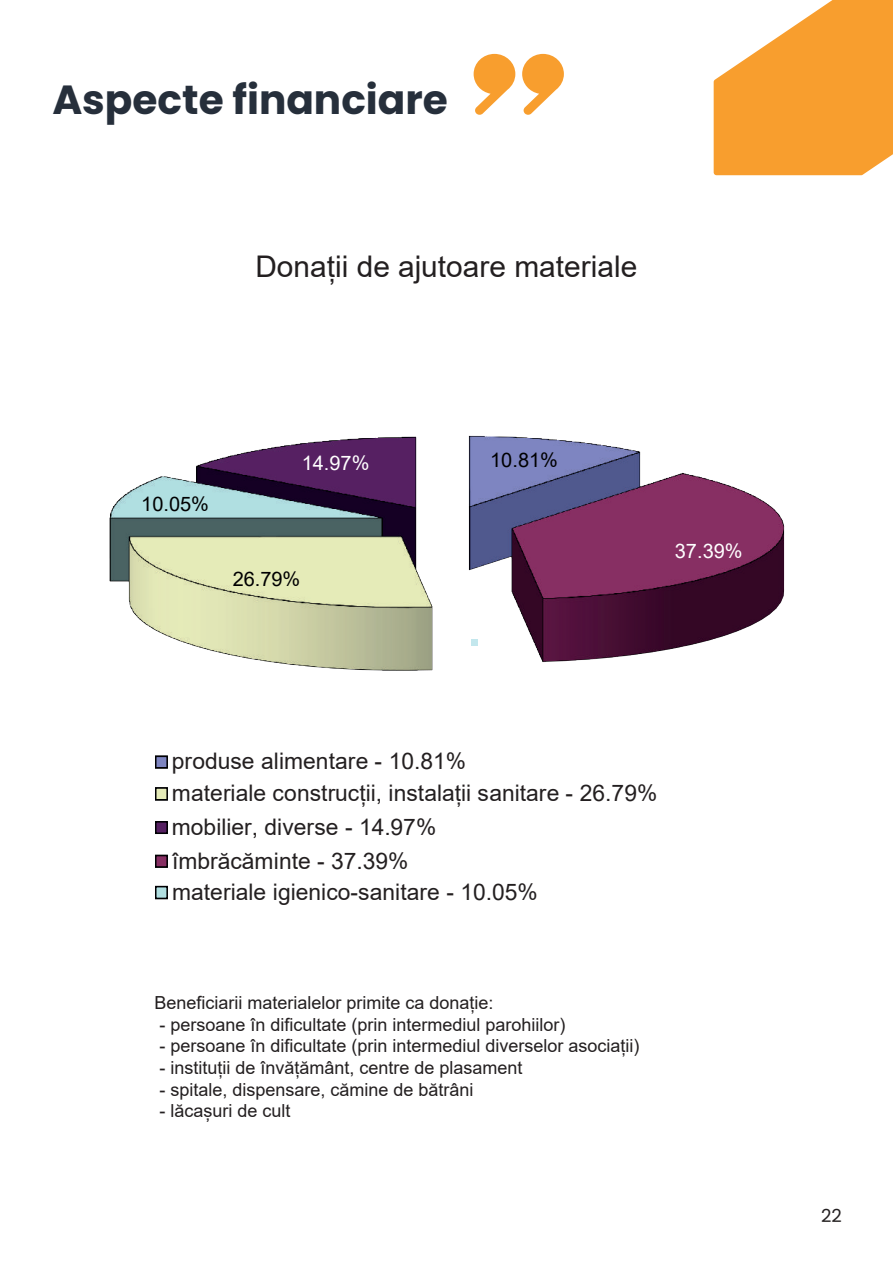
<style>
.page{position:relative;width:893px;height:1263px;background:#fff}
.page>*{position:absolute;margin:0;border:0;box-sizing:border-box;transform-origin:0 0}
.t1{font:700 40.65px "Poppins";color:#262f3b}
.t2{font:29.85px "Arial";color:#231f20}
.t3{font:22.8px/31.8px "Arial";color:#231f20}
.t4{font:19.95px "Arial";letter-spacing:-.005em;color:#000001}
.t5{font:19.95px "Arial";letter-spacing:-.005em;color:#fff}
.t6{font:18px "Arial";color:#231f20}
.t7{font:18px "Poppins";color:#231f20}
</style>
<div class="page">
<svg style="left:474px;top:54px;width:41px;height:61px"></svg>
<svg style="left:522px;top:54px;width:42px;height:61px"></svg>
<svg style="left:714px;top:0;width:179px;height:175px"></svg>
<div style="left:155px;top:756px;width:13px;height:12px;background:#7e85c1;border:2px solid #000003"></div>
<div style="left:155px;top:787px;width:13px;height:13px;background:#e5ebb8;border:2px solid #000003"></div>
<div style="left:155px;top:855px;width:13px;height:13px;background:#872f63;border:2px solid #000003"></div>
<div style="left:155px;top:886px;width:13px;height:13px;background:#b0dfe1;border:2px solid #000003"></div>
<div style="left:155px;top:821px;width:13px;height:13px;background:#562062;border:2px solid #000003"></div>
<img style="left:109px;top:435px;width:676px;height:236px">
<div style="left:471px;top:639px;width:6px;height:7px;background:#c3e7ed"></div>
<h1 class="t1" style="left:52px;top:77px;width:397px">Aspecte financiare</h1>
<h2 class="t2" style="left:255px;top:246px;width:383px">Donații de ajutoare materiale</h2>
<p class="t4" style="left:141px;top:491px;width:69px">10.05%</p>
<p class="t5" style="left:302px;top:450px;width:69px">14.97%</p>
<p class="t4" style="left:233px;top:565px;width:69px">26.79%</p>
<p class="t4" style="left:490px;top:446px;width:69px">10.81%</p>
<p class="t5" style="left:675px;top:537px;width:69px">37.39%</p>
<p class="t3" style="left:172px;top:745px;width:487px">produse alimentare - 10.81%<br>materiale construcții, instalații sanitare - 26.79%</p>
<p class="t3" style="left:172px;top:811px;width:266px">mobilier, diverse - 14.97%</p>
<p class="t3" style="left:172px;top:845px;width:367px;line-height:31.3px">îmbrăcăminte - 37.39%<br>materiale igienico-sanitare - 10.05%</p>
<p class="t6" style="left:154px;top:990px;width:341px">Beneficiarii materialelor primite ca donație:</p>
<p class="t6" style="left:159px;top:1012px;width:408px">- persoane în dificultate (prin intermediul parohiilor)</p>
<p class="t6" style="left:159px;top:1033px;width:482px">- persoane în dificultate (prin intermediul diverselor asociații)</p>
<p class="t6" style="left:159px;top:1055px;width:365px">- instituții de învățământ, centre de plasament</p>
<p class="t6" style="left:159px;top:1077px;width:316px">- spitale, dispensare, cămine de bătrâni</p>
<p class="t6" style="left:159px;top:1098px;width:133px">- lăcașuri de cult</p>
<p class="t7" style="left:821px;top:1205px;width:22px">22</p>
</div>
